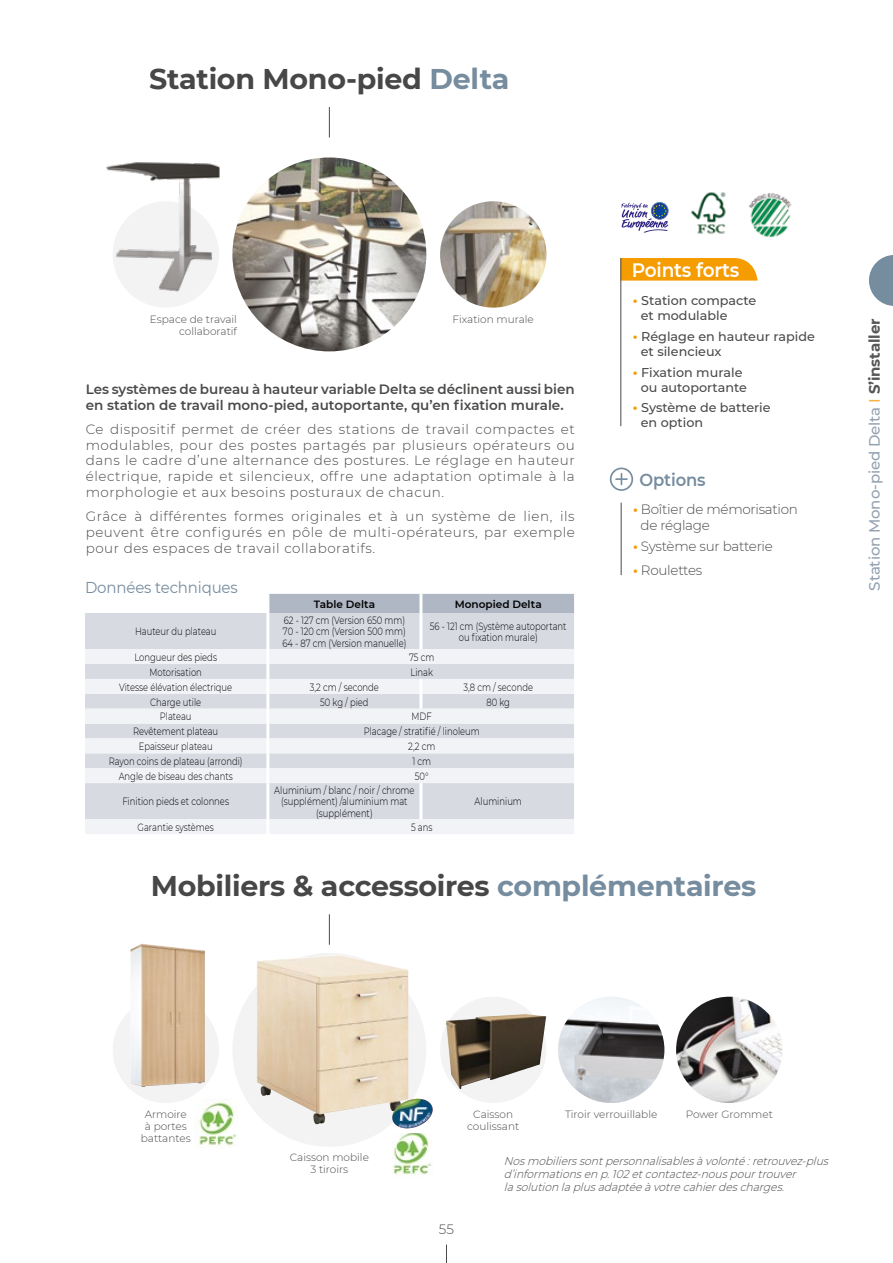
<style>
.page{position:relative;width:893px;height:1263px;background:#fff}
.page>*{position:absolute;margin:0;border:0;box-sizing:border-box;transform-origin:0 0}
.t1{font:700 28.5px "Montserrat";letter-spacing:-.01em;color:#474747}
.t2{font:600 19.5px "Montserrat";letter-spacing:-.01em;color:#fff;scale:.95 1}
.t3{font:600 17.25px "Montserrat";letter-spacing:-.01em;color:#768c9f;scale:.95 1}
.t4{font:15.75px "Montserrat";letter-spacing:-.01em;color:#768c9f;scale:.95 1}
.t5{font:500 15px "Montserrat";letter-spacing:-.01em;color:#93a1b1}
.t6{font:300 13.5px/15.8px "Montserrat";letter-spacing:.04em;color:#4a4a49;text-align:justify}
.t7{font:600 13.5px/15.8px "Montserrat";color:#4a4a49}
.t8{font:300 13.5px/16.5px "Montserrat";letter-spacing:-.02em;color:#4a4a49}
.t9{font:500 12.75px/15px "Montserrat";color:#4a4a49}
.t10{font:italic 300 11.25px/12.8px "Montserrat";color:#4a4a49;scale:.95 1}
.t11{font:300 10.5px/11.2px "Montserrat";color:#000;text-align:center;scale:.8 1}
.t12{font:300 10.5px/12px "Montserrat";color:#4a4a49;text-align:center}
.t13{font:600 10.5px "Montserrat";color:#000}
.s1{color:#768c9f}
.s2{font-weight:700;font-size:13.5px;color:#f59c00}
.s3{font-weight:700;color:#f59c00}
.s4{color:#f9b142}
.s5{font-weight:700;color:#575756}
</style>
<div class="page">
<svg style="left:446px;top:1244px;width:1px;height:19px"></svg>
<svg style="left:869px;top:255px;width:24px;height:51px"></svg>
<hr style="left:621px;top:503px;width:1px;height:72px;background:#4a4a49">
<svg style="left:610px;top:468px;width:23px;height:23px"></svg>
<svg style="left:621px;top:258px;width:136px;height:23px;background:#f5a00d"></svg>
<hr style="left:620px;top:258px;width:1px;height:168px;background:#4a4a49">
<hr style="left:329px;top:107px;width:1px;height:30px;background:#4a4a49">
<div style="left:269px;top:594px;width:305px;height:19px;background:#afb7c4"></div>
<div style="left:85px;top:613px;width:489px;height:36px;background:#d7dae1"></div>
<svg style="left:85px;top:649px;width:489px;height:185px;fill:#dddfe5"></svg>
<hr style="left:266px;top:783px;width:3px;height:36px;background:#fff">
<hr style="left:419px;top:783px;width:3px;height:36px;background:#fff">
<hr style="left:419px;top:594px;width:3px;height:19px;background:#fff">
<hr style="left:266px;top:613px;width:3px;height:36px;background:#fff">
<hr style="left:419px;top:613px;width:3px;height:36px;background:#fff">
<hr style="left:266px;top:649px;width:3px;height:15px;background:#fff">
<hr style="left:266px;top:664px;width:3px;height:15px;background:#fff">
<hr style="left:266px;top:679px;width:3px;height:15px;background:#fff">
<hr style="left:419px;top:679px;width:3px;height:15px;background:#fff">
<hr style="left:266px;top:694px;width:3px;height:15px;background:#fff">
<hr style="left:419px;top:694px;width:3px;height:15px;background:#fff">
<hr style="left:266px;top:709px;width:3px;height:14px;background:#fff">
<hr style="left:266px;top:723px;width:3px;height:15px;background:#fff">
<hr style="left:266px;top:738px;width:3px;height:15px;background:#fff">
<hr style="left:266px;top:753px;width:3px;height:15px;background:#fff">
<hr style="left:266px;top:768px;width:3px;height:15px;background:#fff">
<hr style="left:266px;top:819px;width:3px;height:15px;background:#fff">
<svg style="left:621px;top:202px;width:47px;height:31px"></svg>
<img style="left:691px;top:192px;width:35px;height:42px">
<img style="left:748px;top:193px;width:44px;height:45px">
<img style="left:232px;top:157px;width:194px;height:194px;border-radius:97px">
<img style="left:440px;top:201px;width:106px;height:107px;border-radius:53px">
<img style="left:676px;top:997px;width:106px;height:106px;border-radius:53px">
<div style="left:113px;top:201px;width:106px;height:107px;background:#f4f3f4;border-radius:50%"></div>
<img style="left:106px;top:162px;width:114px;height:130px">
<hr style="left:329px;top:914px;width:1px;height:31px;background:#4a4a49">
<svg style="left:232px;top:953px;width:194px;height:194px"></svg>
<img style="left:558px;top:997px;width:106px;height:106px;border-radius:53px">
<img style="left:257px;top:955px;width:82px;height:130px">
<svg style="left:440px;top:997px;width:106px;height:106px;fill:#f4f3f4"></svg>
<img style="left:446px;top:1014px;width:79px;height:69px">
<div style="left:113px;top:997px;width:106px;height:106px;background:#f4f3f4;border-radius:50%"></div>
<img style="left:130px;top:944px;width:75px;height:143px">
<img style="left:393px;top:1133px;width:39px;height:43px">
<img style="left:199px;top:1099px;width:38px;height:48px">
<svg style="left:390px;top:1097px;width:31px;height:32px"></svg>
<img style="left:392px;top:1099px;width:41px;height:29px">
<h1 class="t1" style="left:149px;top:58px;width:362px">Station Mono-pied <span class="s1">Delta</span></h1>
<p class="t12" style="left:150px;top:313px;width:89px;text-align:right">Espace de travail collaboratif</p>
<p class="t12" style="left:453px;top:313px;width:83px">Fixation murale</p>
<p class="t7" style="left:86px;top:381px;width:490px">Les systèmes de bureau à hauteur variable Delta se déclinent aussi bien en station de travail mono-pied, autoportante, qu’en fixation murale.</p>
<p class="t6" style="left:86px;top:421px;width:491px">Ce dispositif permet de créer des stations de travail compactes et modulables, pour des postes partagés par plusieurs opérateurs ou dans le cadre d’une alternance des postures. Le réglage en hauteur électrique, rapide et silencieux, offre une adaptation optimale à la morphologie et aux besoins posturaux de chacun.</p>
<p class="t6" style="left:86px;top:508px;width:491px">Grâce à différentes formes originales et à un système de lien, ils peuvent être configurés en pôle de multi-opérateurs, par exemple pour des espaces de travail collaboratifs.</p>
<h3 class="t4" style="left:85px;top:576px;width:162px">Données techniques</h3>
<p class="t13" style="left:314px;top:597px;width:63px">Table Delta</p>
<p class="t13" style="left:455px;top:597px;width:89px">Monopied Delta</p>
<p class="t11" style="left:135px;top:626px;width:103px">Hauteur du plateau</p>
<p class="t11" style="left:282px;top:614px;width:156px;text-align:left">62 - 127 cm (Version 650 mm)<br>70 - 120 cm (Version 500 mm)<br>64 - 87 cm (Version manuelle)</p>
<p class="t11" style="left:430px;top:620px;width:172px">56 - 121 cm (Système autoportant ou fixation murale)</p>
<p class="t11" style="left:134px;top:651px;width:105px">Longueur des pieds</p>
<p class="t11" style="left:409px;top:651px;width:33px">75 cm</p>
<p class="t11" style="left:150px;top:666px;width:67px">Motorisation</p>
<p class="t11" style="left:410px;top:666px;width:30px">Linak</p>
<p class="t11" style="left:119px;top:681px;width:143px">Vitesse élévation électrique</p>
<p class="t11" style="left:310px;top:681px;width:88px">3,2 cm / seconde</p>
<p class="t11" style="left:463px;top:681px;width:89px">3,8 cm / seconde</p>
<p class="t11" style="left:150px;top:696px;width:65px">Charge utile</p>
<p class="t11" style="left:320px;top:696px;width:62px">50 kg / pied</p>
<p class="t11" style="left:486px;top:696px;width:31px">80 kg</p>
<p class="t11" style="left:160px;top:711px;width:41px">Plateau</p>
<p class="t11" style="left:412px;top:711px;width:27px">MDF</p>
<p class="t11" style="left:133px;top:726px;width:108px">Revêtement plateau</p>
<p class="t11" style="left:364px;top:726px;width:147px">Placage / stratifié / linoleum</p>
<p class="t11" style="left:139px;top:740px;width:94px">Epaisseur plateau</p>
<p class="t11" style="left:408px;top:740px;width:35px">2,2 cm</p>
<p class="t11" style="left:109px;top:755px;width:169px">Rayon coins de plateau (arrondi)</p>
<p class="t11" style="left:412px;top:755px;width:25px">1 cm</p>
<p class="t11" style="left:119px;top:770px;width:144px">Angle de biseau des chants</p>
<p class="t11" style="left:415px;top:770px;width:19px">50°</p>
<p class="t11" style="left:122px;top:796px;width:135px">Finition pieds et colonnes</p>
<p class="t11" style="left:274px;top:784px;width:177px">Aluminium / blanc / noir / chrome (supplément) /aluminium mat (supplément)</p>
<p class="t11" style="left:475px;top:796px;width:61px">Aluminium</p>
<p class="t11" style="left:138px;top:821px;width:97px">Garantie systèmes</p>
<p class="t11" style="left:411px;top:821px;width:28px">5 ans</p>
<h2 class="t2" style="left:632px;top:256px;width:115px">Points forts</h2>
<p class="t9" style="left:641px;top:292px;width:117px;text-indent:-8px"><span class="s2">•</span> Station compacte et modulable</p>
<p class="t9" style="left:641px;top:328px;width:175px;text-indent:-8px"><span class="s2">•</span> Réglage en hauteur rapide et silencieux</p>
<p class="t9" style="left:641px;top:364px;width:108px;text-indent:-8px"><span class="s2">•</span> Fixation murale ou autoportante</p>
<p class="t9" style="left:641px;top:400px;width:131px;text-indent:-8px"><span class="s2">•</span> Système de batterie en option</p>
<h3 class="t3" style="left:640px;top:467px;width:71px">Options</h3>
<p class="t8" style="left:641px;top:500px;width:159px;text-indent:-7px"><span class="s3">•</span> Boîtier de mémorisation de réglage</p>
<p class="t8" style="left:633px;top:537px;width:141px"><span class="s3">•</span> Système sur batterie</p>
<p class="t8" style="left:633px;top:562px;width:71px"><span class="s3">•</span> Roulettes</p>
<h1 class="t1" style="left:151px;top:865px;width:607px">Mobiliers &amp; accessoires <span class="s1">complémentaires</span></h1>
<h3 class="t5" style="left:864px;top:591px;width:273px;rotate:-90deg">Station Mono-pied Delta <span class="s4">I</span> <span class="s5">S’installer</span></h3>
<p class="t12" style="left:141px;top:1108px;width:51px">Armoire à portes battantes</p>
<p class="t12" style="left:290px;top:1151px;width:81px">Caisson mobile<br>3 tiroirs</p>
<p class="t6" style="left:439px;top:1220px;width:16px">55</p>
<p class="t12" style="left:473px;top:1108px;width:41px">Caisson</p>
<p class="t12" style="left:565px;top:1108px;width:94px">Tiroir verrouillable</p>
<p class="t12" style="left:686px;top:1108px;width:89px">Power Grommet</p>
<p class="t12" style="left:467px;top:1120px;width:54px">coulissant</p>
<p class="t10" style="left:504px;top:1155px;width:347px">Nosmobilierssontpersonnalisablesàvolonté:retrouvez-plus d’informationsenp.102etcontactez-nouspourtrouver lasolutionlaplusadaptéeàvotrecahierdescharges.</p>
</div>
